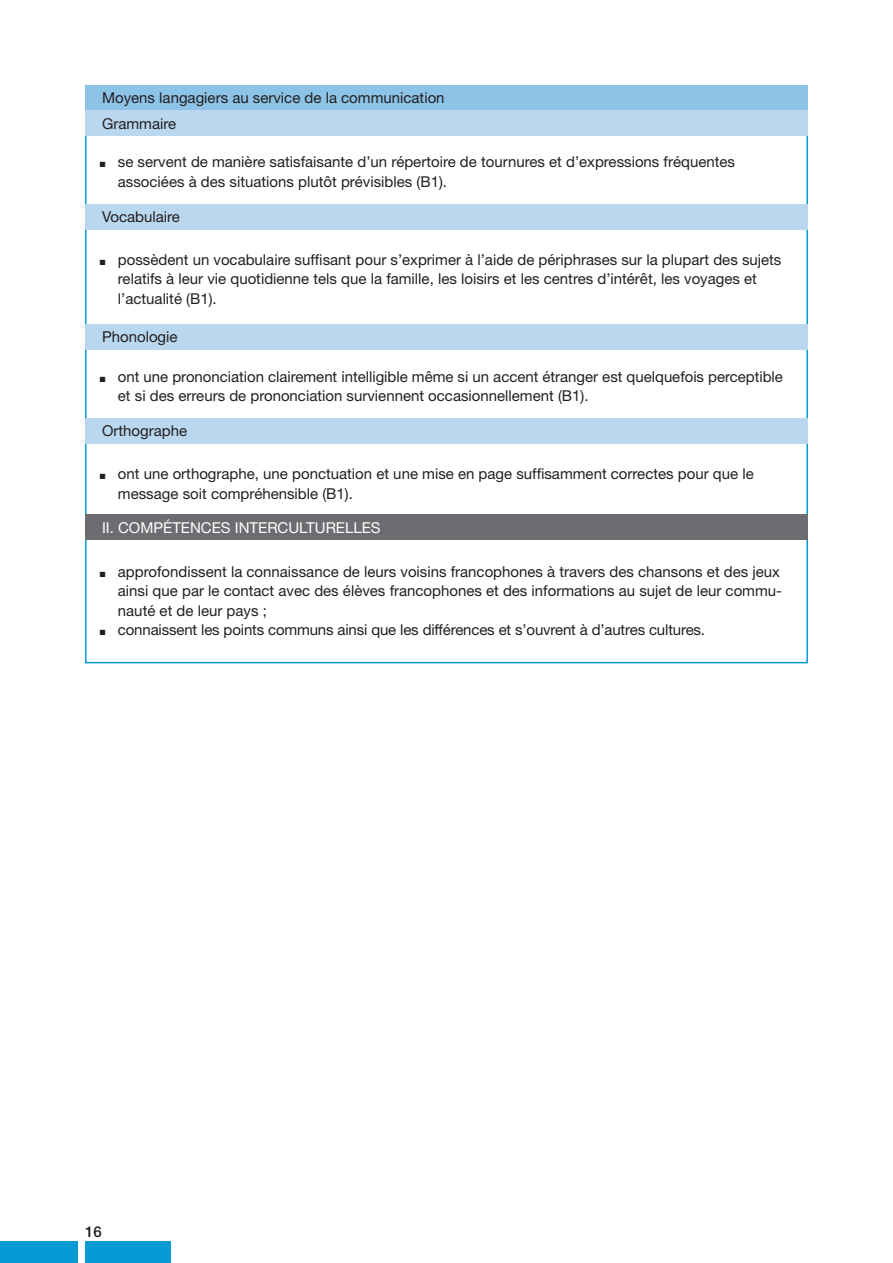
<style>
.page{position:relative;width:893px;height:1263px;background:#fff}
.page>*{position:absolute;margin:0;border:0;box-sizing:border-box;transform-origin:0 0}
.t1{font:15px/19.5px "Helvetica Neue";color:#231f20}
.t2{font:15px "Helvetica Neue";color:#fff}
.t3{font:500 15px "Helvetica Neue";color:#231f20}
</style>
<div class="page">
<div style="left:85px;top:1242px;width:85px;height:21px;background:#089ad5"></div>
<div style="left:0;top:1242px;width:77px;height:21px;background:#089ad5"></div>
<div style="left:85px;top:514px;width:723px;height:26px;background:#6c6d70"></div>
<div style="left:85px;top:85px;width:723px;height:26px;background:#8cc3e7"></div>
<div style="left:85px;top:111px;width:723px;height:25px;background:#b9d8ef"></div>
<div style="left:85px;top:204px;width:723px;height:26px;background:#b9d8ef"></div>
<div style="left:85px;top:324px;width:723px;height:26px;background:#b9d8ef"></div>
<div style="left:85px;top:418px;width:723px;height:25px;background:#b9d8ef"></div>
<p class="t1" style="left:102px;top:85px;width:344px;line-height:25.5px">Moyens langagiers au service de la communication<br>Grammaire</p>
<p class="t1" style="left:118px;top:152px;width:619px;text-indent:-18px">■ se servent de manière satisfaisante d’un répertoire de tournures et d’expressions fréquentes associées à des situations plutôt prévisibles (B1).</p>
<p class="t1" style="left:102px;top:207px;width:79px">Vocabulaire</p>
<p class="t1" style="left:118px;top:249px;width:665px;text-indent:-18px">■ possèdent un vocabulaire suffisant pour s’exprimer à l’aide de périphrases sur la plupart des sujets relatifs à leur vie quotidienne tels que la famille, les loisirs et les centres d’intérêt, les voyages et l’actualité (B1).</p>
<p class="t1" style="left:102px;top:327px;width:77px">Phonologie</p>
<p class="t1" style="left:118px;top:366px;width:666px;text-indent:-18px">■ ont une prononciation clairement intelligible même si un accent étranger est quelquefois perceptible et si des erreurs de prononciation surviennent occasionnellement (B1).</p>
<p class="t1" style="left:102px;top:420px;width:87px">Orthographe</p>
<p class="t1" style="left:118px;top:464px;width:637px;text-indent:-18px">■ ont une orthographe, une ponctuation et une mise en page suffisamment correctes pour que le message soit compréhensible (B1).</p>
<p class="t2" style="left:102px;top:518px;width:280px">II. COMPÉTENCES INTERCULTURELLES</p>
<p class="t1" style="left:118px;top:561px;width:666px;text-indent:-18px">■ approfondissent la connaissance de leurs voisins francophones à travers des chansons et des jeux ainsi que par le contact avec des élèves francophones et des informations au sujet de leur commu&shy;nauté et de leur pays ;</p>
<p class="t1" style="left:100px;top:620px;width:607px">■ connaissent les points communs ainsi que les différences et s’ouvrent à d’autres cultures.</p>
<p class="t3" style="left:85px;top:1222px;width:18px">16</p>
</div>
